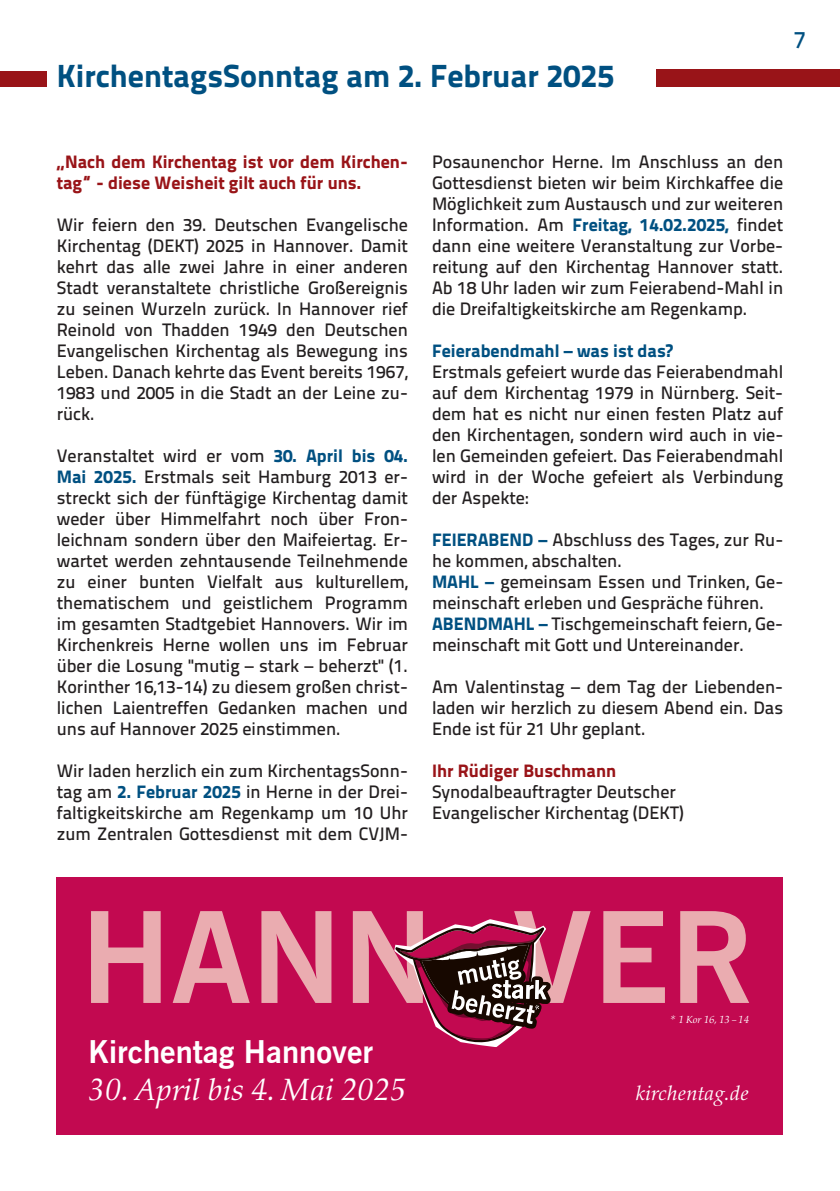
<style>
.page{position:relative;width:840px;height:1191px;background:#fff}
.page>*{position:absolute;margin:0;border:0;box-sizing:border-box;transform-origin:0 0}
.t1{font:126.2px "News Gothic Bd BT";letter-spacing:.01em;color:#eaacb0}
.t2{font:32px "Titillium Text 25 L 999 wt";color:#005081}
.t3{font:italic 31.2px "Palatino Nova";color:#fff}
.t4{font:31.2px "News Gothic Bd BT";color:#fff}
.t5{font:24px "Titillium Text 25 L 600 wt";color:#005081}
.t6{font:italic 20.8px "Palatino Nova";color:#fff}
.t7{font:18px/21px "Titillium Text 22 L 600 wt";color:#231f20;text-align:justify}
.t8{font:18px/21px "Titillium Text 22 L 999 wt";color:#991418}
.t9{font:18px "Titillium Text 22 L 999 wt";color:#005081}
.t10{font:italic 10.4px "Palatino Nova";color:#fff}
.s1{font-family:"Titillium Text 22 L 999 wt";color:#005081}
</style>
<div class="page">
<div style="left:0;top:71px;width:46px;height:16px;background:#991418"></div>
<div style="left:655px;top:69px;width:184px;height:17px;background:#991418"></div>
<div style="left:57px;top:876px;width:725px;height:258px;background:#c20950"></div>
<svg style="left:394px;top:919px;width:156px;height:128px"></svg>
<h2 class="t2" style="left:57px;top:51px;width:559px">KirchentagsSonntag am 2. Februar 2025</h2>
<h3 class="t5" style="left:793px;top:21px;width:14px">7</h3>
<p class="t8" style="left:57px;top:150px;width:352px">„Nach dem Kirchentag ist vor dem Kirchen&shy;tag“ - diese Weisheit gilt auch für uns.</p>
<p class="t7" style="left:57px;top:213px;width:352px">Wir feiern den 39. Deutschen Evangelische Kirchentag (DEKT) 2025 in Hannover. Damit kehrt das alle zwei Jahre in einer anderen Stadt veranstaltete christliche Großereignis zu seinen Wurzeln zurück. In Hannover rief Reinold von Thadden 1949 den Deutschen Evangelischen Kirchentag als Bewegung ins Leben. Danach kehrte das Event bereits 1967, 1983 und 2005 in die Stadt an der Leine zu&shy;rück.</p>
<p class="t7" style="left:57px;top:444px;width:352px">Veranstaltet wird er vom <span class="s1">30. April bis 04.<br>Mai 2025.</span> Erstmals seit Hamburg 2013 er&shy;streckt sich der fünftägige Kirchentag damit weder über Himmelfahrt noch über Fron&shy;leichnam sondern über den Maifeiertag. Er&shy;wartet werden zehntausende Teilnehmende zu einer bunten Vielfalt aus kulturellem, thematischem und geistlichem Programm im gesamten Stadtgebiet Hannovers. Wir im Kirchenkreis Herne wollen uns im Februar über die Losung "mutig – stark – beherzt" (1.<br>Korinther 16,13-14) zu diesem großen christ&shy;lichen Laientreffen Gedanken machen und uns auf Hannover 2025 einstimmen.</p>
<p class="t7" style="left:57px;top:759px;width:352px">Wir laden herzlich ein zum KirchentagsSonn&shy;tag am <span class="s1">2. Februar 2025</span> in Herne in der Drei&shy;faltigkeitskirche am Regenkamp um 10 Uhr zum Zentralen Gottesdienst mit dem CVJM-</p>
<p class="t7" style="left:432px;top:150px;width:352px">Posaunenchor Herne. Im Anschluss an den Gottesdienst bieten wir beim Kirchkaffee die Möglichkeit zum Austausch und zur weiteren Information. Am <span class="s1">Freitag, 14.02.2025,</span> findet dann eine weitere Veranstaltung zur Vorbe&shy;reitung auf den Kirchentag Hannover statt.<br>Ab 18 Uhr laden wir zum Feierabend-Mahl in die Dreifaltigkeitskirche am Regenkamp.</p>
<p class="t9" style="left:432px;top:337px;width:242px">Feierabendmahl – was ist das?</p>
<p class="t7" style="left:432px;top:360px;width:352px">Erstmals gefeiert wurde das Feierabendmahl auf dem Kirchentag 1979 in Nürnberg. Seit&shy;dem hat es nicht nur einen festen Platz auf den Kirchentagen, sondern wird auch in vie&shy;len Gemeinden gefeiert. Das Feierabendmahl wird in der Woche gefeiert als Verbindung der Aspekte:</p>
<p class="t7" style="left:432px;top:528px;width:352px;text-align:left"><span class="s1">FEIERABEND –</span> Abschluss des Tages, zur Ru&shy;he kommen, abschalten.<br><span class="s1">MAHL –</span> gemeinsam Essen und Trinken, Ge&shy;meinschaft erleben und Gespräche führen.<br><span class="s1">ABENDMAHL –</span> Tischgemeinschaft feiern, Ge&shy;meinschaft mit Gott und Untereinander.</p>
<p class="t7" style="left:432px;top:675px;width:352px">Am Valentinstag – dem Tag der Liebenden&shy;laden wir herzlich zu diesem Abend ein. Das Ende ist für 21 Uhr geplant.</p>
<p class="t8" style="left:432px;top:759px;width:186px">Ihr Rüdiger Buschmann</p>
<p class="t7" style="left:432px;top:780px;width:253px">Synodalbeauftragter Deutscher<br>Evangelischer Kirchentag (DEKT)</p>
<h1 class="t1" style="left:81px;top:873px;width:674px">HANN VER</h1>
<p class="t10" style="left:669px;top:1013px;width:81px">* 1 Kor 16, 13–14</p>
<h3 class="t4" style="left:89px;top:1030px;width:286px">Kirchentag Hannover</h3>
<h3 class="t3" style="left:89px;top:1071px;width:319px">30. April bis 4. Mai 2025</h3>
<p class="t6" style="left:635px;top:1080px;width:115px">kirchentag.de</p>
</div>
